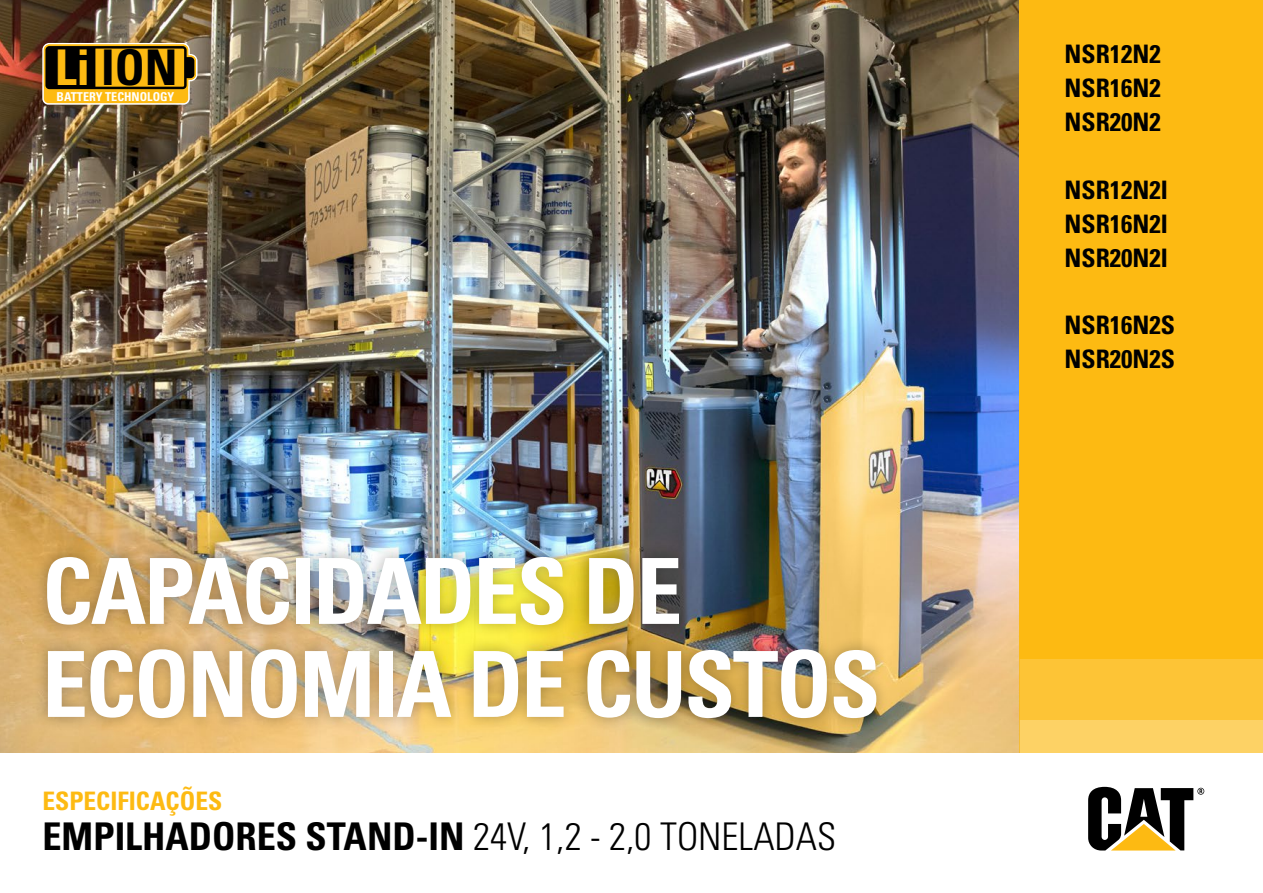
<style>
.page{position:relative;width:1263px;height:893px;background:#fff}
.page>*{position:absolute;margin:0;border:0;box-sizing:border-box;transform-origin:0 0}
.t1{font:91.2px/93px "Univers LTCYR 67 Bold Cond";letter-spacing:-.025em;color:#fff}
.t2{font:700 condensed 49.2px "Univers";color:#000}
.t3{font:38.25px "Univers LTCYR 67 Bold Cond";color:#000}
.t4{font:25.5px/33.9px "Univers LTCYR 67 Bold Cond";color:#000;text-align:justify}
.t5{font:25.5px "Univers LTCYR 67 Bold Cond";color:#fdba12}
.t6{font:700 condensed 12.15px "Univers";color:#fff}
.s1{color:#fdba12}
.s2{font-family:"Univers LTCYR 47 Light Cond"}
</style>
<div class="page">
<img style="left:0;top:0;width:1019px;height:753px">
<svg style="left:1088px;top:787px;width:116px;height:63px"></svg>
<div style="left:1019px;top:0;width:244px;height:658px;background:#fdba12"></div>
<div style="left:1019px;top:658px;width:244px;height:62px;background:#fdc436"></div>
<div style="left:1019px;top:720px;width:244px;height:33px;background:#fdd265"></div>
<svg style="left:42px;top:43px;width:155px;height:62px;background:#ad841d"></svg>
<div style="left:33px;top:543px;width:857px;height:189px;background:#000;opacity:.3"></div>
<h2 class="t2" style="left:55px;top:38px;width:125px"><span class="s1">Li</span> ION</h2>
<p class="t6" style="left:57px;top:89px;width:119px">BATTERY TECHNOLOGY</p>
<h1 class="t1" style="left:42px;top:543px;width:840px">CAPACIDADES DE<br>ECONOMIA DE CUSTOS</h1>
<p class="t5" style="left:43px;top:785px;width:181px">ESPECIFICAÇÕES</p>
<h3 class="t3" style="left:43px;top:813px;width:795px">EMPILHADORES STAND-IN <span class="s2">24V, 1,2 - 2,0 TONELADAS</span></h3>
<p class="t4" style="left:1065px;top:36px;width:98px">NSR12N2<br>NSR16N2<br>NSR20N2</p>
<p class="t4" style="left:1065px;top:172px;width:105px">NSR12N2I NSR16N2I NSR20N2I</p>
<p class="t4" style="left:1065px;top:308px;width:112px">NSR16N2S<br>NSR20N2S</p>
</div>
